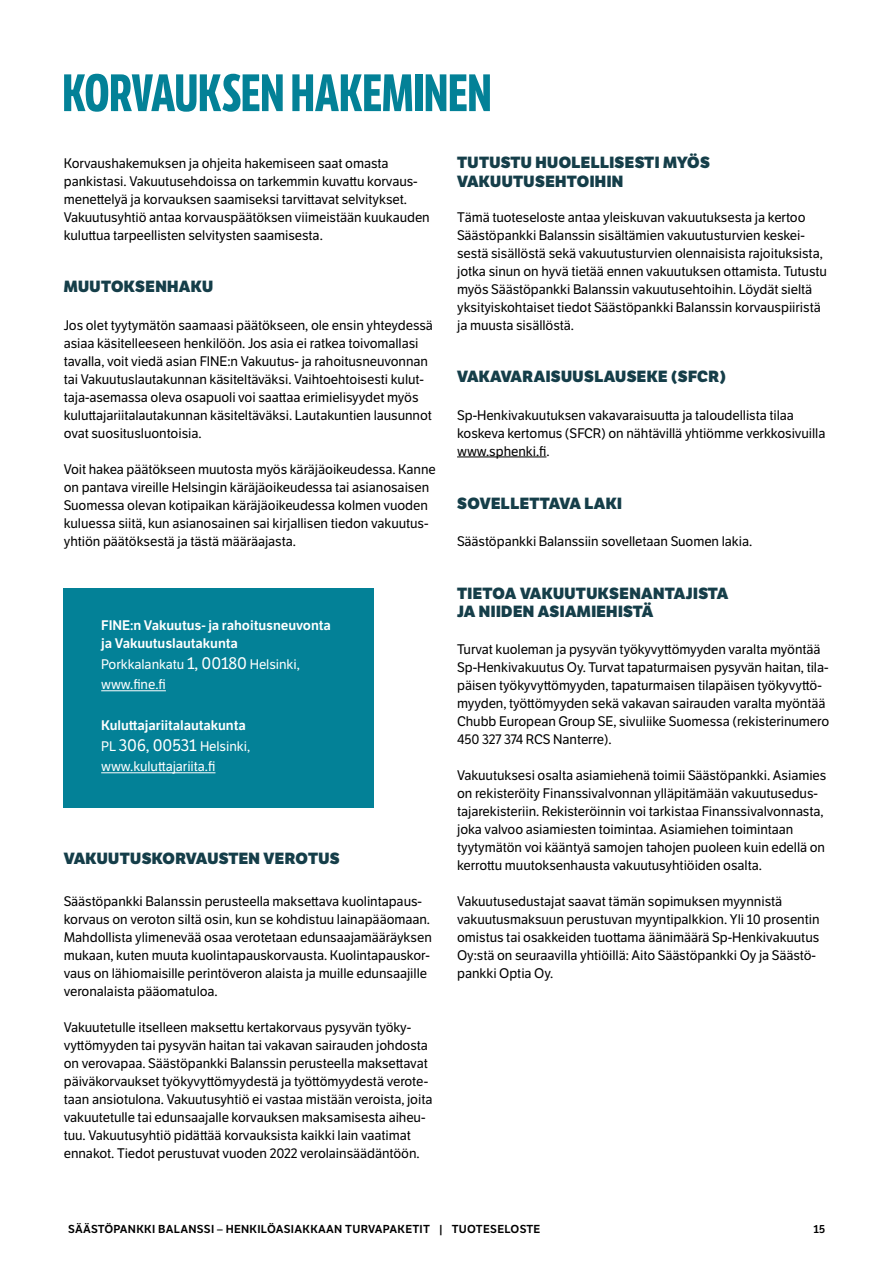
<style>
.page{position:relative;width:893px;height:1263px;background:#fff}
.page>*{position:absolute;margin:0;border:0;box-sizing:border-box;transform-origin:0 0}
.H2_-_Otsikko_M{font:700 51px "LFT Etica Compressed";letter-spacing:-.005em;color:#038197}
.H3_-_Väliotsikko__alaväli___yläväli{font:800 15.75px/18.9px "LFT Etica";letter-spacing:.025em;color:#153e49}
.P_-_Leipäteksti_M__alaväli{font:13.5px/18px "LFT Etica";letter-spacing:-.005em;color:#000}
.P_-_Leipäteksti_M__ei_grid{font:13.5px "LFT Etica";letter-spacing:-.005em;color:#fff}
.P_-_Leipäteksti_M__ei_grid-2{font:13.5px/18px "LFT Etica SB";letter-spacing:-.005em;color:#fff}
.t1{font:11.25px "LFT Etica SB";letter-spacing:.025em;color:#000}
.s1{font-size:16.5px}
</style>
<div class="page">
<div style="left:64px;top:588px;width:310px;height:220px;background:#038197"></div>
<hr style="left:101px;top:690px;width:65px;height:1px;background:#fff">
<hr style="left:101px;top:772px;width:114px;height:1px;background:#fff">
<hr style="left:457px;top:457px;width:89px;height:1px;background:#000">
<h2 class="H2_-_Otsikko_M" style="left:62px;top:63px;width:431px">KORVAUKSEN HAKEMINEN</h2>
<p class="P_-_Leipäteksti_M__alaväli" style="left:64px;top:154px;width:368px">Korvaushakemuksen ja ohjeita hakemiseen saat omasta pankistasi. Vakuutusehdoissa on tarkemmin kuvattu korvaus&shy;menettelyä ja korvauksen saamiseksi tarvittavat selvitykset.<br>Vakuutusyhtiö antaa korvauspäätöksen viimeistään kuukauden kuluttua tarpeellisten selvitysten saamisesta.</p>
<h3 class="H3_-_Väliotsikko__alaväli___yläväli" style="left:64px;top:277px;width:151px">MUUTOKSENHAKU</h3>
<p class="P_-_Leipäteksti_M__alaväli" style="left:64px;top:316px;width:371px">Jos olet tyytymätön saamaasi päätökseen, ole ensin yhteydessä asiaa käsitelleeseen henkilöön. Jos asia ei ratkea toivomallasi tavalla, voit viedä asian FINE:n Vakuutus- ja rahoitusneuvonnan tai Vakuutuslautakunnan käsiteltäväksi. Vaihtoehtoisesti kulut&shy;taja-asemassa oleva osapuoli voi saattaa erimielisyydet myös kuluttajariitalautakunnan käsiteltäväksi. Lautakuntien lausunnot ovat suositusluontoisia.</p>
<p class="P_-_Leipäteksti_M__alaväli" style="left:64px;top:460px;width:374px">Voit hakea päätökseen muutosta myös käräjäoikeudessa. Kanne on pantava vireille Helsingin käräjäoikeudessa tai asianosaisen Suomessa olevan kotipaikan käräjäoikeudessa kolmen vuoden kuluessa siitä, kun asianosainen sai kirjallisen tiedon vakuutus&shy;yhtiön päätöksestä ja tästä määräajasta.</p>
<p class="P_-_Leipäteksti_M__ei_grid-2" style="left:101px;top:616px;width:231px">FINE:n Vakuutus- ja rahoitusneuvonta ja Vakuutuslautakunta</p>
<p class="P_-_Leipäteksti_M__ei_grid" style="left:101px;top:656px;width:200px">Porkkalankatu <span class="s1">1, 00180</span> Helsinki,</p>
<p class="P_-_Leipäteksti_M__ei_grid" style="left:101px;top:677px;width:66px">www.fine.fi</p>
<p class="P_-_Leipäteksti_M__ei_grid-2" style="left:101px;top:716px;width:146px">Kuluttajariitalautakunta</p>
<p class="P_-_Leipäteksti_M__ei_grid" style="left:101px;top:738px;width:150px">PL <span class="s1">306, 00531</span> Helsinki,</p>
<p class="P_-_Leipäteksti_M__ei_grid" style="left:101px;top:759px;width:116px">www.kuluttajariita.fi</p>
<h3 class="H3_-_Väliotsikko__alaväli___yläväli" style="left:64px;top:849px;width:278px">VAKUUTUSKORVAUSTEN VEROTUS</h3>
<p class="P_-_Leipäteksti_M__alaväli" style="left:64px;top:892px;width:370px">Säästöpankki Balanssin perusteella maksettava kuolintapaus&shy;korvaus on veroton siltä osin, kun se kohdistuu lainapääomaan.<br>Mahdollista ylimenevää osaa verotetaan edunsaajamääräyksen mukaan, kuten muuta kuolintapauskorvausta. Kuolintapauskor&shy;vaus on lähiomaisille perintöveron alaista ja muille edunsaajille veronalaista pääomatuloa.</p>
<p class="P_-_Leipäteksti_M__alaväli" style="left:64px;top:1018px;width:370px">Vakuutetulle itselleen maksettu kertakorvaus pysyvän työky&shy;vyttömyyden tai pysyvän haitan tai vakavan sairauden johdosta on verovapaa. Säästöpankki Balanssin perusteella maksettavat päiväkorvaukset työkyvyttömyydestä ja työttömyydestä verote&shy;taan ansiotulona. Vakuutusyhtiö ei vastaa mistään veroista, joita vakuutetulle tai edunsaajalle korvauksen maksamisesta aiheu&shy;tuu. Vakuutusyhtiö pidättää korvauksista kaikki lain vaatimat ennakot. Tiedot perustuvat vuoden 2022 verolainsäädäntöön.</p>
<h3 class="H3_-_Väliotsikko__alaväli___yläväli" style="left:457px;top:153px;width:254px">TUTUSTU HUOLELLISESTI MYÖS<br>VAKUUTUSEHTOIHIN</h3>
<p class="P_-_Leipäteksti_M__alaväli" style="left:457px;top:208px;width:371px">Tämä tuoteseloste antaa yleiskuvan vakuutuksesta ja kertoo Säästöpankki Balanssin sisältämien vakuutusturvien keskei&shy;sestä sisällöstä sekä vakuutusturvien olennaisista rajoituksista, jotka sinun on hyvä tietää ennen vakuutuksen ottamista. Tutustu myös Säästöpankki Balanssin vakuutusehtoihin. Löydät sieltä yksityiskohtaiset tiedot Säästöpankki Balanssin korvauspiiristä ja muusta sisällöstä.</p>
<h3 class="H3_-_Väliotsikko__alaväli___yläväli" style="left:457px;top:367px;width:270px">VAKAVARAISUUSLAUSEKE (SFCR)</h3>
<p class="P_-_Leipäteksti_M__alaväli" style="left:457px;top:406px;width:370px">Sp-Henkivakuutuksen vakavaraisuutta ja taloudellista tilaa koskeva kertomus (SFCR) on nähtävillä yhtiömme verkkosivuilla www.sphenki.fi.</p>
<h3 class="H3_-_Väliotsikko__alaväli___yläväli" style="left:457px;top:493px;width:166px">SOVELLETTAVA LAKI</h3>
<p class="P_-_Leipäteksti_M__alaväli" style="left:457px;top:532px;width:297px">Säästöpankki Balanssiin sovelletaan Suomen lakia.</p>
<h3 class="H3_-_Väliotsikko__alaväli___yläväli" style="left:457px;top:583px;width:273px">TIETOA VAKUUTUKSENANTAJISTA<br>JA NIIDEN ASIAMIEHISTÄ</h3>
<p class="P_-_Leipäteksti_M__alaväli" style="left:457px;top:640px;width:374px">Turvat kuoleman ja pysyvän työkyvyttömyyden varalta myöntää Sp-Henkivakuutus Oy. Turvat tapaturmaisen pysyvän haitan, tila&shy;päisen työkyvyttömyyden, tapaturmaisen tilapäisen työkyvyttö&shy;myyden, työttömyyden sekä vakavan sairauden varalta myöntää Chubb European Group SE, sivuliike Suomessa (rekisterinumero 450 327 374 RCS Nanterre).</p>
<p class="P_-_Leipäteksti_M__alaväli" style="left:457px;top:766px;width:371px">Vakuutuksesi osalta asiamiehenä toimii Säästöpankki. Asiamies on rekisteröity Finanssivalvonnan ylläpitämään vakuutusedus&shy;tajarekisteriin. Rekisteröinnin voi tarkistaa Finanssivalvonnasta, joka valvoo asiamiesten toimintaa. Asiamiehen toimintaan tyytymätön voi kääntyä samojen tahojen puoleen kuin edellä on kerrottu muutoksenhausta vakuutusyhtiöiden osalta.</p>
<p class="P_-_Leipäteksti_M__alaväli" style="left:457px;top:892px;width:364px">Vakuutusedustajat saavat tämän sopimuksen myynnistä vakuutusmaksuun perustuvan myyntipalkkion. Yli 10 prosentin omistus tai osakkeiden tuottama äänimäärä Sp-Henkivakuutus Oy:stä on seuraavilla yhtiöillä: Aito Säästöpankki Oy ja Säästö&shy;pankki Optia Oy.</p>
<p class="t1" style="left:68px;top:1222px;width:474px">SÄÄSTÖPANKKI BALANSSI – HENKILÖASIAKKAAN TURVAPAKETIT | TUOTESELOSTE</p>
<p class="t1" style="left:813px;top:1222px;width:13px">15</p>
</div>
